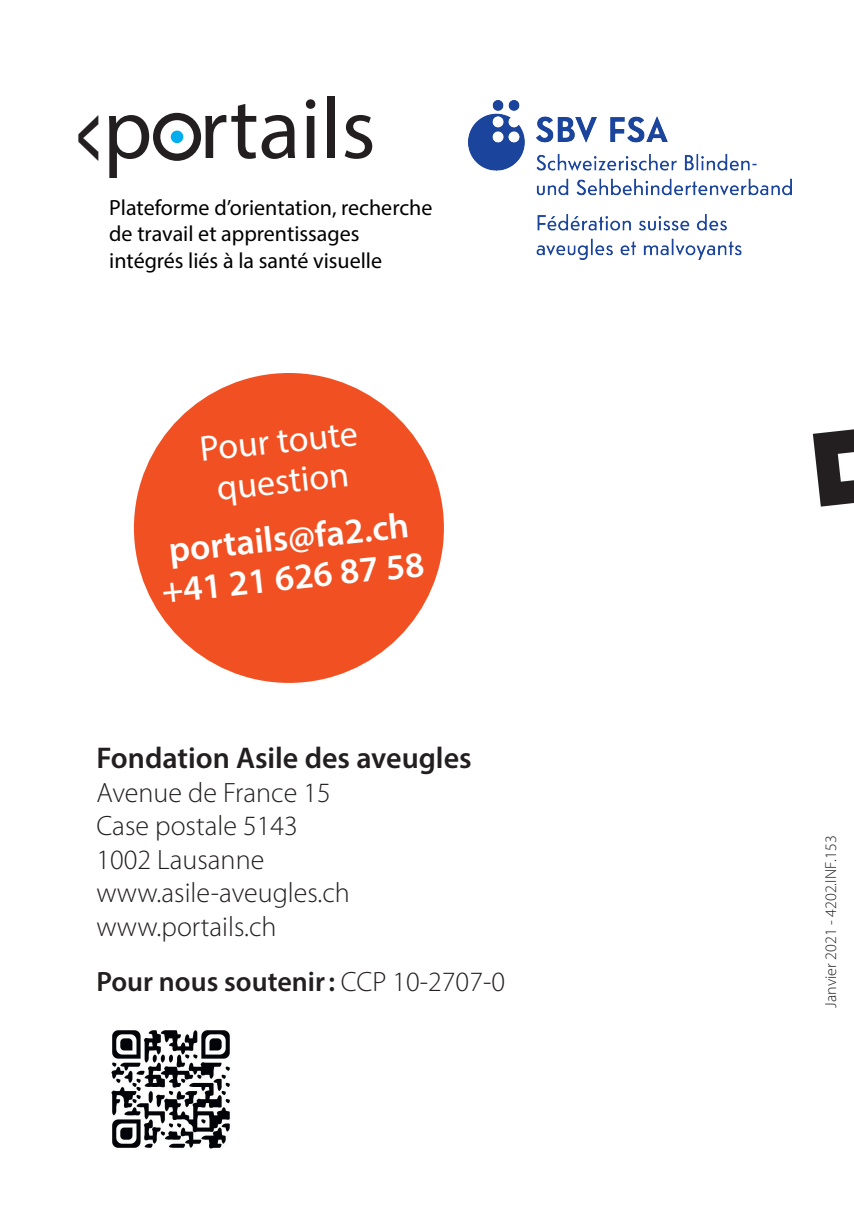
<style>
.page{position:relative;width:854px;height:1214px;background:#fff}
.page>*{position:absolute;margin:0;border:0;box-sizing:border-box;transform-origin:0 0}
.t1{font:86.8px "Myriad Pro";color:#231f20}
.Contact{font:600 36px/40px "Myriad Pro";color:#fff;text-align:center}
.Contact-2{font:36px/40px "Myriad Pro";color:#fff;text-align:center}
.Fondation_P{font:600 30px "Myriad Pro";color:#231f20}
.Adresse_P{font:300 28px "Myriad Pro";color:#231f20}
.Adresse_P-2{font:600 28px "Myriad Pro";color:#231f20}
.Texte_P{font:22px/26.4px "Myriad Pro";color:#000}
.Réf{font:300 16px "Myriad Pro";color:#231f20}
.s1{font-weight:700;font-size:86.2px}
.s2{font-weight:300}
</style>
<div class="page">
<div style="left:134px;top:373px;width:310px;height:309px;background:#f15122;border-radius:50%"></div>
<svg style="left:157px;top:116px;width:40px;height:41px"></svg>
<div style="left:153px;top:113px;width:48px;height:48px;border:7px solid #231f20;border-radius:50%"></div>
<div style="left:171px;top:130px;width:12px;height:13px;background:#00aeef;border-radius:50%"></div>
<svg style="left:109px;top:115px;width:40px;height:63px"></svg>
<img style="left:111px;top:1030px;width:119px;height:119px">
<img style="left:468px;top:100px;width:323px;height:159px">
<svg style="left:812px;top:429px;width:41px;height:78px"></svg>
<p class="t1" style="left:76px;top:75px;width:301px"><span class="s1">&lt;</span> rtails</p>
<p class="Texte_P" style="left:109px;top:194px;width:324px">Plateforme d’orientation, recherche de travail et apprentissages intégrés liés à la santé visuelle</p>
<p class="Contact-2" style="left:198px;top:429px;width:160px;rotate:-6deg">Pour toute question</p>
<p class="Contact" style="left:155px;top:530px;width:265px;rotate:-6deg">portails@fa2.ch +41 21 626 87 58</p>
<p class="Fondation_P" style="left:96px;top:738px;width:376px">Fondation Asile des aveugles</p>
<p class="Adresse_P" style="left:96px;top:776px;width:236px">Avenue de France 15</p>
<p class="Adresse_P" style="left:96px;top:810px;width:203px">Case postale 5143</p>
<p class="Adresse_P" style="left:96px;top:844px;width:169px">1002 Lausanne</p>
<p class="Adresse_P" style="left:96px;top:877px;width:255px">www.asile-aveugles.ch</p>
<p class="Adresse_P" style="left:96px;top:911px;width:182px">www.portails.ch</p>
<p class="Adresse_P-2" style="left:96px;top:963px;width:410px">Pour nous soutenir: <span class="s2">CCP 10-2707-0</span></p>
<p class="Réf" style="left:821px;top:1007px;width:174px;rotate:-90deg">Janvier 2021 - 4202.INF.153</p>
</div>
